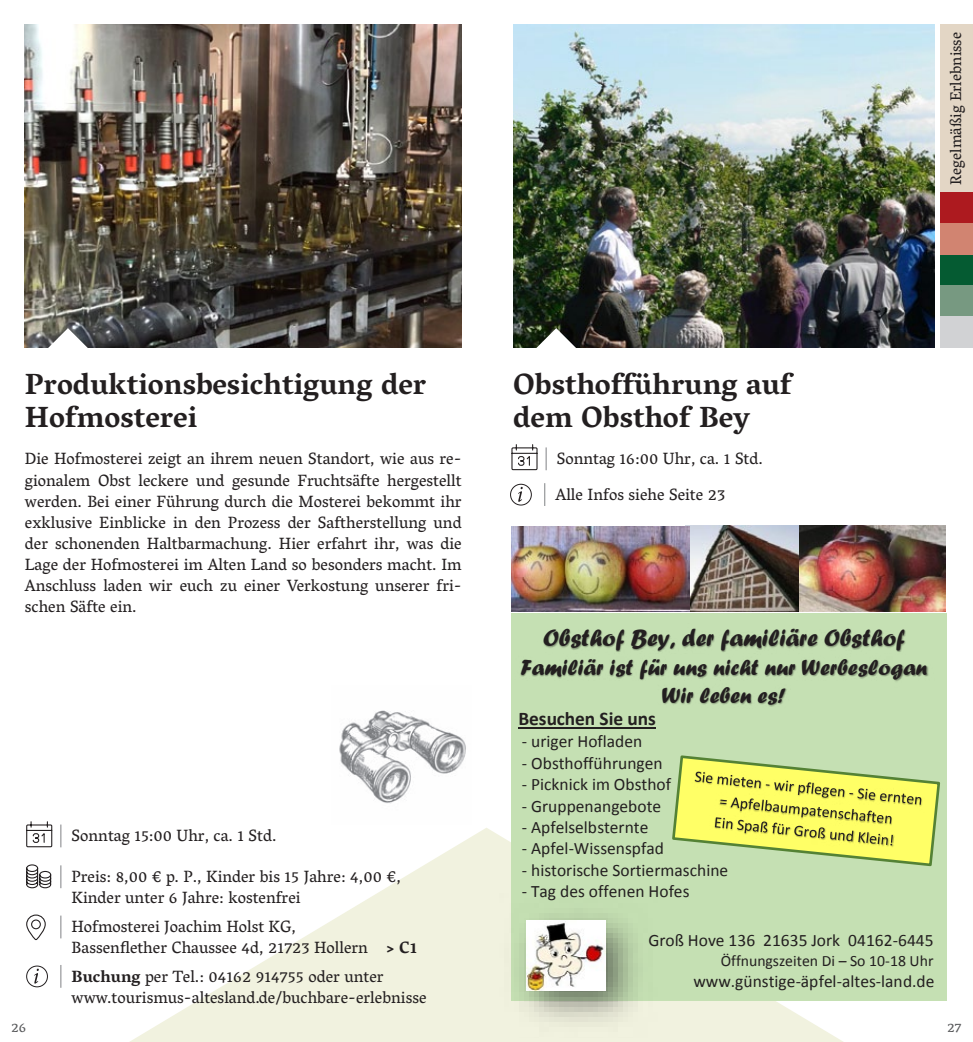
<style>
.page{position:relative;width:973px;height:1042px;background:#fff}
.page>*{position:absolute;margin:0;border:0;box-sizing:border-box;transform-origin:0 0}
.t1{font:700 29.75px/33.2px "Vesper Libre";color:#231f20}
.t2{font:28px "Forte";color:#231f20}
.t3{font:24.5px "Forte";color:#231f20}
.t4{font:22.75px/28px "Forte";color:#231f20;text-align:center}
.t5{font:700 19.25px "Calibri";letter-spacing:-.005em;color:#231f20}
.t6{font:17.5px "Calibri";color:#231f20}
.t7{font:16.62px/21px "Vesper Libre";color:#231f20}
.t8{font:15.75px "Calibri";color:#231f20}
.t9{font:15.75px "Vesper Libre";color:#231f20}
.t10{font:14px "Vesper Libre";color:#57585a}
.s1{font-weight:700}
.s2{font-size:29.75px}
</style>
<div class="page">
<img style="left:339px;top:710px;width:127px;height:94px">
<svg style="left:130px;top:828px;width:713px;height:214px;fill:#f1f2df"></svg>
<img style="left:25px;top:25px;width:436px;height:322px">
<img style="left:513px;top:25px;width:422px;height:322px">
<svg style="left:26px;top:328px;width:84px;height:20px"></svg>
<svg style="left:514px;top:328px;width:84px;height:20px"></svg>
<svg style="left:60px;top:824px;width:1px;height:23px"></svg>
<svg style="left:26px;top:821px;width:27px;height:27px"></svg>
<svg style="left:26px;top:864px;width:26px;height:25px"></svg>
<svg style="left:60px;top:865px;width:1px;height:23px"></svg>
<svg style="left:26px;top:914px;width:20px;height:27px"></svg>
<svg style="left:60px;top:915px;width:1px;height:23px"></svg>
<div style="left:26px;top:965px;width:22px;height:22px;border:1px solid #231f20;border-radius:50%"></div>
<svg style="left:34px;top:968px;width:5px;height:15px"></svg>
<svg style="left:60px;top:965px;width:1px;height:23px"></svg>
<img style="left:685px;top:525px;width:114px;height:86px">
<img style="left:799px;top:525px;width:146px;height:86px">
<img style="left:512px;top:527px;width:177px;height:84px">
<div style="left:511px;top:613px;width:435px;height:24px;background:#c5e0b3"></div>
<div style="left:511px;top:637px;width:435px;height:23px;background:#c5e0b3"></div>
<div style="left:511px;top:683px;width:435px;height:24px;background:#c5e0b3"></div>
<div style="left:511px;top:707px;width:435px;height:23px;background:#c5e0b3"></div>
<hr style="left:518px;top:727px;width:137px;height:2px;background:#231f20">
<div style="left:511px;top:730px;width:435px;height:22px;background:#c5e0b3"></div>
<div style="left:511px;top:752px;width:435px;height:21px;background:#c5e0b3"></div>
<div style="left:511px;top:773px;width:435px;height:22px;background:#c5e0b3"></div>
<div style="left:511px;top:795px;width:435px;height:21px;background:#c5e0b3"></div>
<div style="left:511px;top:816px;width:435px;height:21px;background:#c5e0b3"></div>
<div style="left:511px;top:837px;width:435px;height:22px;background:#c5e0b3"></div>
<div style="left:511px;top:859px;width:435px;height:21px;background:#c5e0b3"></div>
<div style="left:511px;top:880px;width:435px;height:21px;background:#c5e0b3"></div>
<div style="left:511px;top:901px;width:435px;height:24px;background:#c5e0b3"></div>
<div style="left:511px;top:925px;width:435px;height:24px;background:#c5e0b3"></div>
<div style="left:511px;top:949px;width:435px;height:23px;background:#c5e0b3"></div>
<div style="left:511px;top:972px;width:435px;height:24px;background:#c5e0b3"></div>
<div style="left:511px;top:996px;width:435px;height:5px;background:#c5e0b3"></div>
<svg style="left:672px;top:755px;width:268px;height:112px"></svg>
<img style="left:499px;top:893px;width:158px;height:144px">
<img style="left:526px;top:920px;width:79px;height:70px">
<img style="left:543px;top:629px;width:363px;height:18px">
<img style="left:511px;top:647px;width:436px;height:47px">
<img style="left:648px;top:675px;width:164px;height:32px">
<div style="left:940px;top:192px;width:32px;height:31px;background:#ad1a1f"></div>
<div style="left:940px;top:254px;width:32px;height:31px;background:#055b32"></div>
<div style="left:940px;top:223px;width:32px;height:31px;background:#d18471"></div>
<div style="left:940px;top:285px;width:32px;height:31px;background:#779981"></div>
<div style="left:940px;top:25px;width:32px;height:167px;background:#e3d6c5"></div>
<div style="left:940px;top:316px;width:32px;height:31px;background:#d1d2d4"></div>
<svg style="left:545px;top:447px;width:1px;height:23px"></svg>
<svg style="left:511px;top:444px;width:27px;height:27px"></svg>
<div style="left:510px;top:484px;width:21px;height:21px;border:1px solid #231f20;border-radius:50%"></div>
<svg style="left:518px;top:487px;width:4px;height:15px"></svg>
<svg style="left:544px;top:483px;width:1px;height:23px"></svg>
<p class="t9" style="left:946px;top:185px;width:154px;rotate:-90deg">Regelmäßig Erlebnisse</p>
<h1 class="t1" style="left:25px;top:367px;width:403px">Produktionsbesichtigung der<br>Hofmosterei</h1>
<h1 class="t1" style="left:513px;top:367px;width:280px">Obsthofführung auf dem Obsthof Bey</h1>
<p class="t7" style="left:25px;top:448px;width:438px;text-align:justify">Die Hofmosterei zeigt an ihrem neuen Standort, wie aus re&shy;gionalem Obst leckere und gesunde Fruchtsäfte hergestellt werden. Bei einer Führung durch die Mosterei bekommt ihr exklusive Einblicke in den Prozess der Saftherstellung und der schonenden Haltbarmachung. Hier erfahrt ihr, was die Lage der Hofmosterei im Alten Land so besonders macht. Im Anschluss laden wir euch zu einer Verkostung unserer fri&shy;schen Säfte ein.</p>
<p class="t7" style="left:72px;top:825px;width:206px">Sonntag 15:00 Uhr, ca. 1 Std.</p>
<p class="t7" style="left:72px;top:866px;width:331px">Preis: 8,00 € p. P., Kinder bis 15 Jahre: 4,00 €,<br>Kinder unter 6 Jahre: kostenfrei</p>
<p class="t7" style="left:72px;top:916px;width:347px">Hofmosterei Joachim Holst KG,<br>Bassenflether Chaussee 4d, 21723 Hollern <span class="s1">&gt; C1</span></p>
<p class="t7" style="left:72px;top:965px;width:356px"><span class="s1">Buchung</span> per Tel.: 04162 914755 oder unter www.tourismus-altesland.de/buchbare-erlebnisse</p>
<p class="t7" style="left:555px;top:440px;width:209px;line-height:35.7px">Sonntag 16:00 Uhr, ca. 1 Std.<br>Alle Infos siehe Seite 23</p>
<h2 class="t2" style="left:513px;top:615px;width:417px">Obsthof <span class="s2">Bey</span>, der familiäre Obsthof</h2>
<h3 class="t3" style="left:543px;top:624px;width:363px">Obsthof Bey, der familiäre Obsthof</h3>
<h3 class="t4" style="left:520px;top:653px;width:408px">Familiär ist für uns nicht nur Werbeslogan<br>Wir leben es!</h3>
<p class="t5" style="left:518px;top:707px;width:139px">Besuchen Sie uns</p>
<p class="t6" style="left:522px;top:730px;width:122px">- uriger Hofladen</p>
<p class="t6" style="left:522px;top:752px;width:142px">- Obsthofführungen</p>
<p class="t6" style="left:522px;top:773px;width:151px">- Picknick im Obsthof</p>
<p class="t6" style="left:522px;top:794px;width:141px">- Gruppenangebote</p>
<p class="t6" style="left:522px;top:816px;width:128px">- Apfelselbsternte</p>
<p class="t6" style="left:522px;top:837px;width:143px">- Apfel-Wissenspfad</p>
<p class="t6" style="left:522px;top:859px;width:208px">- historische Sortiermaschine</p>
<p class="t6" style="left:522px;top:880px;width:169px">- Tag des offenen Hofes</p>
<p class="t6" style="left:648px;top:929px;width:286px">Groß Hove 136 21635 Jork 04162-6445</p>
<p class="t8" style="left:720px;top:951px;width:214px">Öffnungszeiten Di – So 10-18 Uhr</p>
<p class="t6" style="left:693px;top:970px;width:242px">www.günstige-äpfel-altes-land.de</p>
<p class="t10" style="left:11px;top:1019px;width:17px">26</p>
<p class="t10" style="left:946px;top:1019px;width:16px">27</p>
</div>
